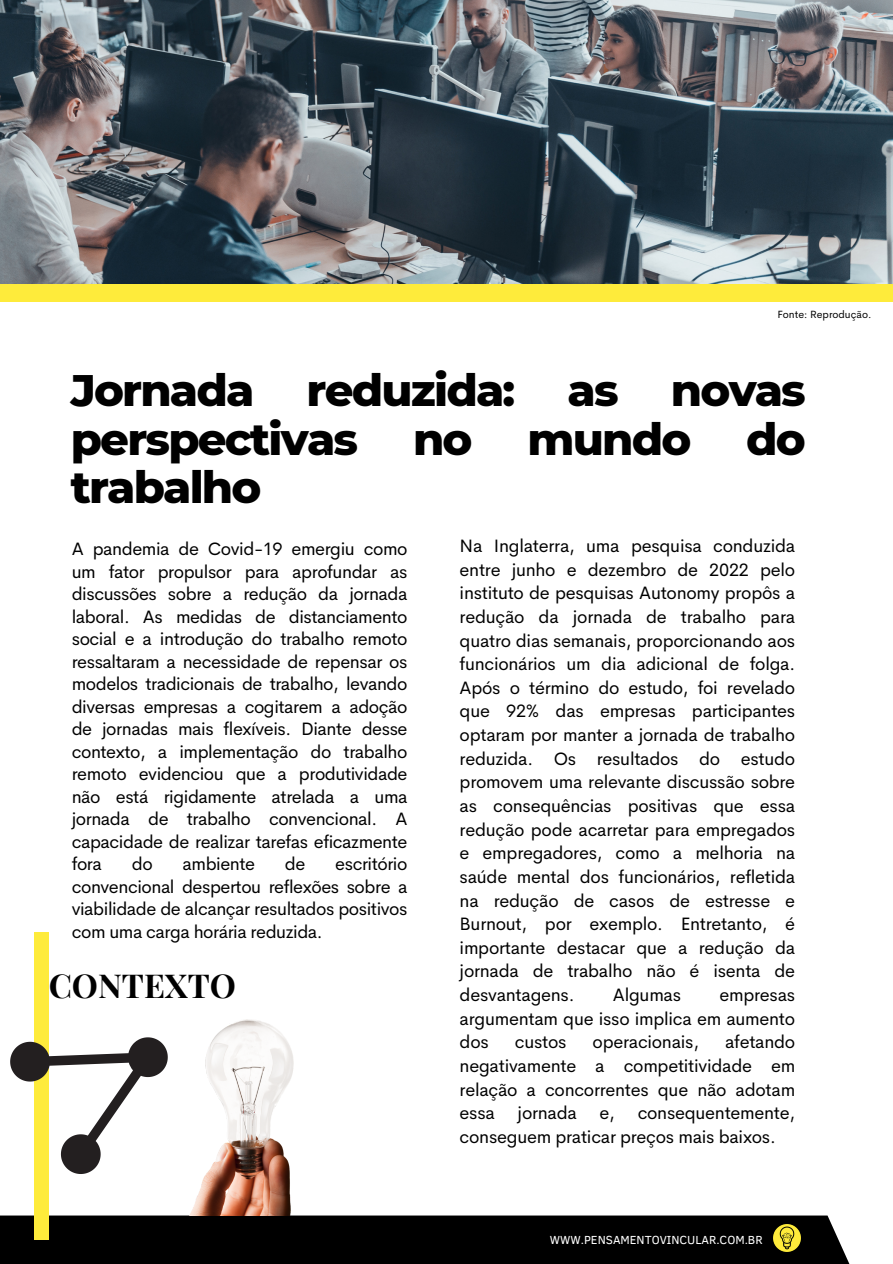
<style>
.page{position:relative;width:893px;height:1264px;background:#fff}
.page>*{position:absolute;margin:0;border:0;box-sizing:border-box;transform-origin:0 0}
.t1{font:800 45px/48.3px "Montserrat";letter-spacing:-.04em;color:#000;text-align:justify}
.t2{font:700 33px "Playfair Display";color:#000}
.t3{font:18px/23.7px "Cerebri Sans";letter-spacing:-.015em;color:#000;text-align:justify}
.t4{font:12px "Clear Sans";color:#fff}
.t5{font:10.5px "Cerebri Sans";color:#000}
</style>
<div class="page">
<img style="left:0;top:0;width:892px;height:284px">
<div style="left:0;top:1215px;width:849px;height:48px;background:#000"></div>
<div style="left:0;top:284px;width:892px;height:18px;background:#feeb3b"></div>
<div style="left:34px;top:931px;width:15px;height:308px;background:#feeb3b"></div>
<svg style="left:10px;top:1037px;width:158px;height:137px"></svg>
<img style="left:190px;top:1019px;width:103px;height:196px">
<img style="left:773px;top:1224px;width:27px;height:27px">
<p class="t5" style="left:777px;top:307px;width:95px">Fonte: Reprodução.</p>
<p class="t1" style="left:71px;top:366px;width:736px">Jornada reduzida: as novas perspectivas no mundo do trabalho</p>
<p class="t3" style="left:72px;top:537px;width:337px;line-height:22.5px">A pandemia de Covid-19 emergiu como um fator propulsor para aprofundar as discussões sobre a redução da jornada laboral. As medidas de distanciamento social e a introdução do trabalho remoto ressaltaram a necessidade de repensar os modelos tradicionais de trabalho, levando diversas empresas a cogitarem a adoção de jornadas mais flexíveis. Diante desse contexto, a implementação do trabalho remoto evidenciou que a produtividade não está rigidamente atrelada a uma jornada de trabalho convencional. A capacidade de realizar tarefas eficazmente fora</p>
<p class="t3" style="left:132px;top:852px;width:22px">do</p>
<p class="t3" style="left:182px;top:852px;width:74px">ambiente</p>
<p class="t3" style="left:285px;top:852px;width:22px">de</p>
<p class="t3" style="left:72px;top:852px;width:337px;line-height:22.5px;text-indent:263px">escritório convencional despertou reflexões sobre a viabilidade de alcançar resultados positivos com uma carga horária reduzida.</p>
<p class="t2" style="left:49px;top:962px;width:189px">CONTEXTO</p>
<p class="t3" style="left:459px;top:534px;width:337px">Na Inglaterra, uma pesquisa conduzida entre junho e dezembro de 2022 pelo instituto de pesquisas Autonomy propôs a redução da jornada de trabalho para quatro dias semanais, proporcionando aos funcionários um dia adicional de folga.<br>Após o término do estudo, foi revelado que 92% das empresas participantes optaram por manter a jornada de trabalho reduzida. Os resultados do estudo promovem uma relevante discussão sobre as consequências positivas que essa redução pode acarretar para empregados e empregadores, como a melhoria na saúde mental dos funcionários, refletida na redução de casos de estresse e Burnout, por exemplo. Entretanto, é importante destacar que a redução da jornada de trabalho não é isenta de desvantagens.</p>
<p class="t3" style="left:613px;top:982px;width:70px">Algumas</p>
<p class="t3" style="left:459px;top:982px;width:337px;text-indent:260px">empresas argumentam que isso implica em aumento dos</p>
<p class="t3" style="left:459px;top:1030px;width:337px;text-indent:265px">afetando negativamente a competitividade em relação a concorrentes que não adotam essa</p>
<p class="t3" style="left:515px;top:1030px;width:53px">custos</p>
<p class="t3" style="left:592px;top:1030px;width:108px">operacionais,</p>
<p class="t3" style="left:517px;top:1101px;width:61px">jornada</p>
<p class="t3" style="left:599px;top:1101px;width:17px">e,</p>
<p class="t3" style="left:459px;top:1101px;width:337px;text-indent:178px">consequentemente, conseguem praticar preços mais baixos.</p>
<h4 class="t4" style="left:550px;top:1230px;width:214px">WWW.PENSAMENTOVINCULAR.COM.BR</h4>
</div>
